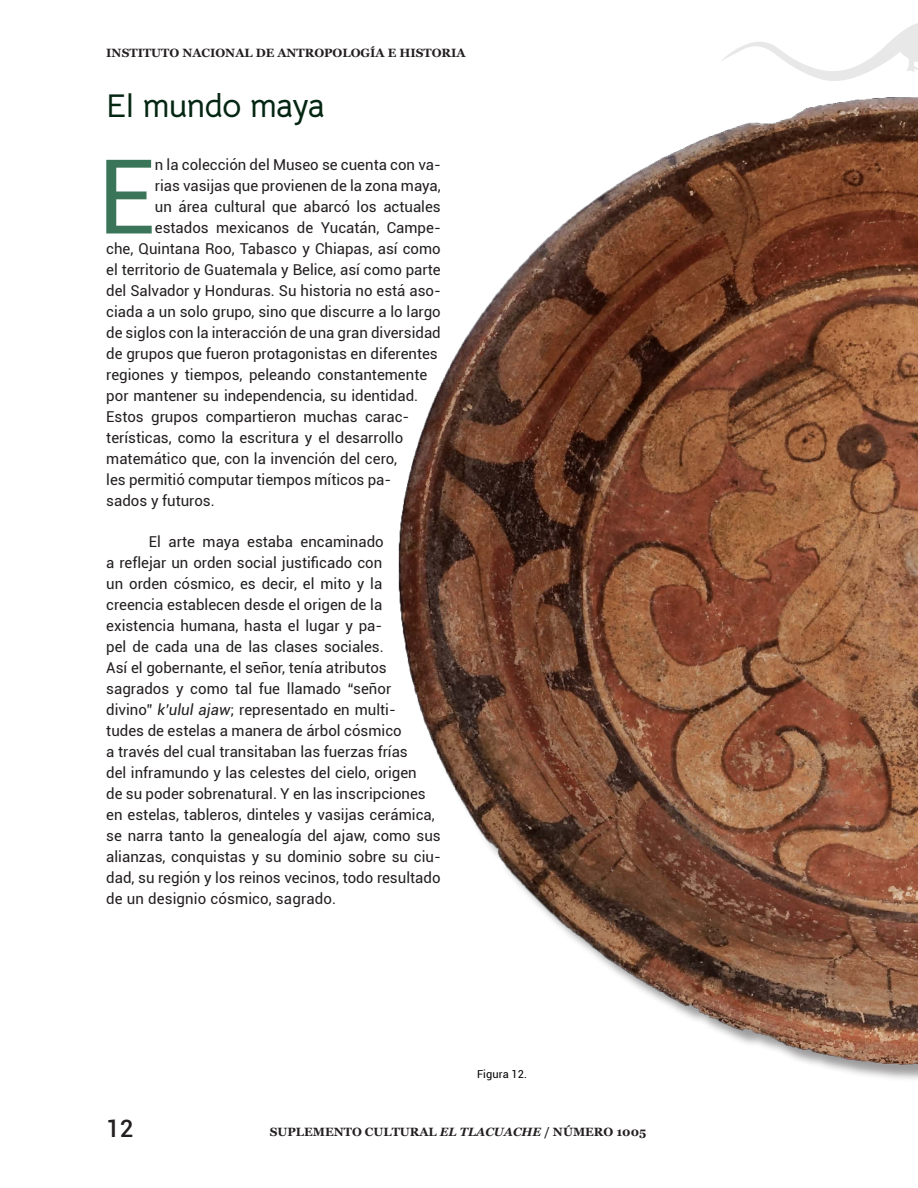
<style>
.page{position:relative;width:918px;height:1188px;background:#fff}
.page>*{position:absolute;margin:0;border:0;box-sizing:border-box;transform-origin:0 0}
.TEXTO_COMPLETO{font:103.65px "Roboto";color:#3b7559}
.TEXTO_COMPLETO-2{font:700 33px "Bellota Text";letter-spacing:-.015em;color:#052612}
.t1{font:500 24px "Roboto";color:#231f20}
.TEXTO_COMPLETO-3{font:15px/21px "Roboto";color:#231f20}
.t2{font:700 12px "Georgia";color:#231f20}
.t3{font:10.95px "Roboto";letter-spacing:.01em;color:#000001}
.s1{font-style:italic}
</style>
<div class="page">
<img style="left:398px;top:97px;width:520px;height:982px">
<svg style="left:721px;top:23px;width:197px;height:58px"></svg>
<p class="t2" style="left:106px;top:45px;width:361px">INSTITUTO NACIONAL DE ANTROPOLOGÍA E HISTORIA</p>
<p class="TEXTO_COMPLETO-2" style="left:106px;top:78px;width:220px">El mundo maya</p>
<p class="TEXTO_COMPLETO" style="left:98px;top:124px;width:59px">E</p>
<p class="TEXTO_COMPLETO-3" style="left:155px;top:154px;width:287px">n la colección del Museo se cuenta con va-</p>
<p class="TEXTO_COMPLETO-3" style="left:155px;top:175px;width:287px">rias vasijas que provienen de la zona maya,</p>
<p class="TEXTO_COMPLETO-3" style="left:155px;top:196px;width:287px">un área cultural que abarcó los actuales</p>
<p class="TEXTO_COMPLETO-3" style="left:155px;top:217px;width:287px">estados mexicanos de Yucatán, Campe-</p>
<p class="TEXTO_COMPLETO-3" style="left:106px;top:238px;width:336px">che, Quintana Roo, Tabasco y Chiapas, así como</p>
<p class="TEXTO_COMPLETO-3" style="left:106px;top:259px;width:336px">el territorio de Guatemala y Belice, así como parte</p>
<p class="TEXTO_COMPLETO-3" style="left:106px;top:280px;width:336px">del Salvador y Honduras. Su historia no está aso-</p>
<p class="TEXTO_COMPLETO-3" style="left:106px;top:301px;width:336px">ciada a un solo grupo, sino que discurre a lo largo</p>
<p class="TEXTO_COMPLETO-3" style="left:106px;top:322px;width:336px">de siglos con la interacción de una gran diversidad</p>
<p class="TEXTO_COMPLETO-3" style="left:106px;top:343px;width:333px">de grupos que fueron protagonistas en diferentes</p>
<p class="TEXTO_COMPLETO-3" style="left:106px;top:364px;width:322px">regiones y tiempos, peleando constantemente</p>
<p class="TEXTO_COMPLETO-3" style="left:106px;top:385px;width:313px">por mantener su independencia, su identidad.</p>
<p class="TEXTO_COMPLETO-3" style="left:106px;top:406px;width:305px">Estos grupos compartieron muchas carac-</p>
<p class="TEXTO_COMPLETO-3" style="left:106px;top:427px;width:298px">terísticas, como la escritura y el desarrollo</p>
<p class="TEXTO_COMPLETO-3" style="left:106px;top:448px;width:292px">matemático que, con la invención del cero,</p>
<p class="TEXTO_COMPLETO-3" style="left:106px;top:469px;width:287px">les permitió computar tiempos míticos pa-</p>
<p class="TEXTO_COMPLETO-3" style="left:106px;top:490px;width:110px">sados y futuros.</p>
<p class="TEXTO_COMPLETO-3" style="left:106px;top:530px;width:336px;text-indent:43px">El arte maya estaba encaminado<br>a reflejar un orden social justificado con<br>un orden cósmico, es decir, el mito y la creencia establecen desde el origen de la existencia humana, hasta el lugar y pa-<br>pel de cada una de las clases sociales.<br>Así el gobernante, el señor, tenía atributos sagrados y como tal fue llamado “señor divino” <span class="s1">k’ulul ajaw</span>; representado en multi-<br>tudes de estelas a manera de árbol cósmico<br>a través del cual transitaban las fuerzas frías<br>del inframundo y las celestes del cielo, origen<br>de su poder sobrenatural. Y en las inscripciones en estelas, tableros, dinteles y vasijas cerámica, se narra tanto la genealogía del ajaw, como sus alianzas, conquistas y su dominio sobre su ciu&shy;dad, su región y los reinos vecinos, todo resultado de un designio cósmico, sagrado.</p>
<p class="t3" style="left:477px;top:1066px;width:52px">Figura 12.</p>
<h3 class="t1" style="left:106px;top:1112px;width:29px">12</h3>
<p class="t2" style="left:270px;top:1125px;width:378px">SUPLEMENTO CULTURAL <span class="s1">EL TLACUACHE</span> / NÚMERO 1005</p>
</div>
